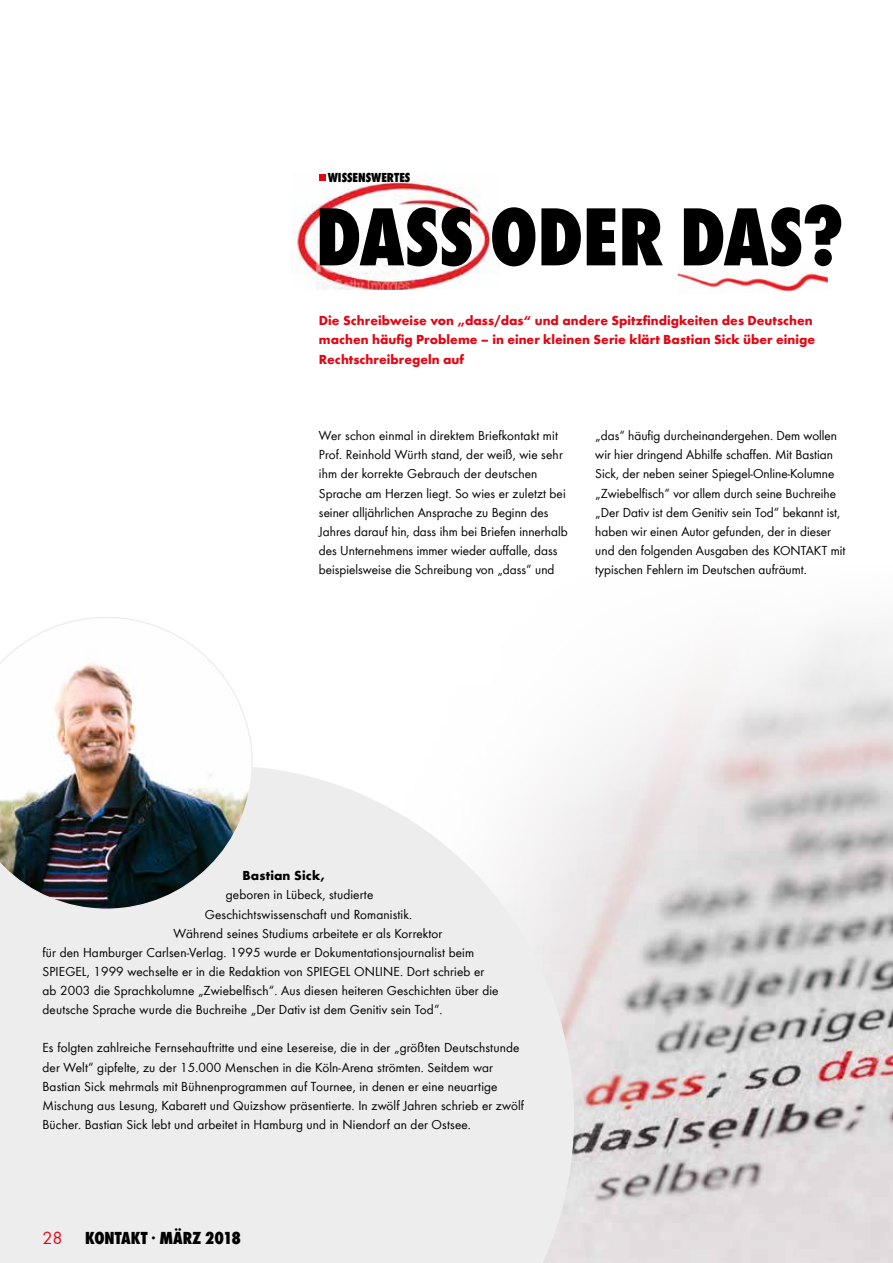
<style>
.page{position:relative;width:893px;height:1263px;background:#fff}
.page>*{position:absolute;margin:0;border:0;box-sizing:border-box;transform-origin:0 0}
.t1{font:800 condensed 85.5px "Wuerth";letter-spacing:-.005em;color:#000}
.t2{font:800 condensed 18px "Wuerth";color:#000}
.t3{font:18px "Wuerth";color:#e30613}
.t4{font:13.5px/19.2px "Wuerth";letter-spacing:.01em;color:#000}
.t5{font:700 13.5px/19.2px "Wuerth";color:#e30613}
.t6{font:800 condensed 13.5px "Wuerth";color:#000}
.t7{font:700 13.5px "Wuerth";letter-spacing:.01em;color:#000}
</style>
<div class="page">
<img style="left:574px;top:626px;width:319px;height:637px">
<img style="left:292px;top:174px;width:207px;height:116px">
<img style="left:677px;top:271px;width:151px;height:21px">
<svg style="left:0;top:767px;width:574px;height:496px;background:#ededed"></svg>
<img style="left:0;top:617px;width:253px;height:293px">
<p class="t6" style="left:328px;top:168px;width:84px">WISSENSWERTES</p>
<h1 class="t1" style="left:316px;top:177px;width:530px">DASS ODER DAS?</h1>
<p class="t5" style="left:319px;top:310px;width:498px">Die Schreibweise von „dass/das“ und andere Spitzfindigkeiten des Deutschen machen häufig Probleme – in einer kleinen Serie klärt Bastian Sick über einige<br>Rechtschreibregeln auf</p>
<p class="t4" style="left:319px;top:425px;width:250px">Wer schon einmal in direktem Briefkontakt mit Prof. Reinhold Würth stand, der weiß, wie sehr ihm der korrekte Gebrauch der deutschen Sprache am Herzen liegt. So wies er zuletzt bei seiner alljährlichen Ansprache zu Beginn des Jahres darauf hin, dass ihm bei Briefen innerhalb des Unternehmens immer wieder auffalle, dass beispielsweise die Schreibung von „dass“ und</p>
<p class="t4" style="left:595px;top:425px;width:252px">„das“ häufig durcheinandergehen. Dem wollen wir hier dringend Abhilfe schaffen. Mit Bastian Sick, der neben seiner Spiegel-Online-Kolumne „Zwiebelfisch“ vor allem durch seine Buchreihe „Der Dativ ist dem Genitiv sein Tod“ bekannt ist, haben wir einen Autor gefunden, der in dieser und den folgenden Ausgaben des KONTAKT mit typischen Fehlern im Deutschen aufräumt.</p>
<p class="t7" style="left:242px;top:866px;width:84px">Bastian Sick,</p>
<p class="t4" style="left:226px;top:885px;width:149px">geboren in Lübeck, studierte</p>
<p class="t4" style="left:205px;top:904px;width:209px">Geschichtswissenschaft und Romanistik.</p>
<p class="t4" style="left:173px;top:923px;width:271px">Während seines Studiums arbeitete er als Korrektor</p>
<p class="t4" style="left:43px;top:942px;width:433px">für den Hamburger Carlsen-Verlag. 1995 wurde er Dokumentationsjournalist beim</p>
<p class="t4" style="left:43px;top:961px;width:443px">SPIEGEL, 1999 wechselte er in die Redaktion von SPIEGEL ONLINE. Dort schrieb er</p>
<p class="t4" style="left:43px;top:980px;width:458px">ab 2003 die Sprachkolumne „Zwiebelfisch“. Aus diesen heiteren Geschichten über die</p>
<p class="t4" style="left:43px;top:999px;width:402px">deutsche Sprache wurde die Buchreihe „Der Dativ ist dem Genitiv sein Tod“.</p>
<p class="t4" style="left:43px;top:1038px;width:483px">Es folgten zahlreiche Fernsehauftritte und eine Lesereise, die in der „größten Deutschstunde der Welt“ gipfelte, zu der 15.000 Menschen in die Köln-Arena strömten. Seitdem war Bastian Sick mehrmals mit Bühnenprogrammen auf Tournee, in denen er eine neuartige Mischung aus Lesung, Kabarett und Quizshow präsentierte. In zwölf Jahren schrieb er zwölf Bücher. Bastian Sick lebt und arbeitet in Hamburg und in Niendorf an der Ostsee.</p>
<h2 class="t3" style="left:43px;top:1225px;width:21px">28</h2>
<h2 class="t2" style="left:85px;top:1225px;width:158px">KONTAKT ℅ MÄRZ 2018</h2>
</div>
